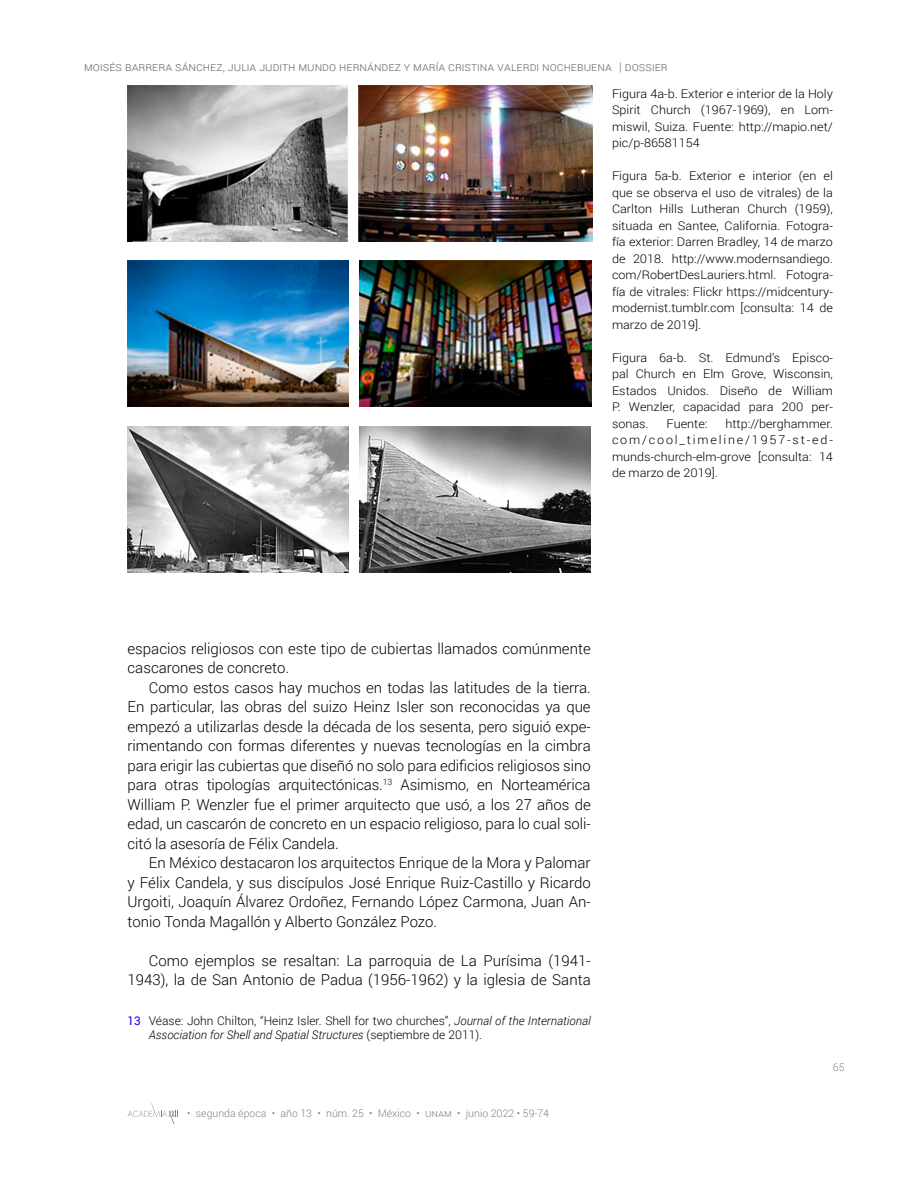
<style>
.page{position:relative;width:918px;height:1188px;background:#fff}
.page>*{position:absolute;margin:0;border:0;box-sizing:border-box;transform-origin:0 0}
.t1{font:300 15px/19.5px "Roboto";color:#000;text-align:justify}
.t2{font:300 12px/16.5px "Roboto";color:#000;text-align:justify;scale:1.05 1}
.t3{font:300 12px/14.4px "Roboto";color:#000}
.t4{font:300 12px "Roboto";color:#6d6e71}
.t5{font:300 10.5px "Roboto";color:#808285}
.s1{font-weight:400;color:#1f00ff}
.s2{font-style:italic}
</style>
<div class="page">
<svg style="left:128px;top:1103px;width:50px;height:21px"></svg>
<img style="left:128px;top:85px;width:464px;height:156px">
<img style="left:359px;top:261px;width:232px;height:145px">
<img style="left:128px;top:261px;width:220px;height:145px">
<img style="left:128px;top:427px;width:221px;height:146px">
<img style="left:359px;top:427px;width:232px;height:146px">
<p class="t4" style="left:84px;top:58px;width:548px">Moisés Barrera Sánchez, Julia Judith Mundo Hernández y María Cristina Valerdi Nochebuena | DOSSIER</p>
<p class="t2" style="left:612px;top:85px;width:212px">Figura 4a-b. Exterior e interior de la Holy Spirit Church (1967-1969), en Lom&shy;miswil, Suiza. Fuente: http://mapio.net/ pic/p-86581154</p>
<p class="t2" style="left:612px;top:167px;width:212px">Figura 5a-b. Exterior e interior (en el que se observa el uso de vitrales) de la Carlton Hills Lutheran Church (1959), situada en Santee, California. Fotogra&shy;fía exterior: Darren Bradley, 14 de marzo de 2018. http://www.modernsandiego. com/RobertDesLauriers.html. Fotogra&shy;fía de vitrales: Flickr https://midcentury&shy;modernist.tumblr.com [consulta: 14 de marzo de 2019].</p>
<p class="t2" style="left:612px;top:349px;width:212px">Figura 6a-b. St. Edmund’s Episco&shy;pal Church en Elm Grove, Wisconsin, Estados Unidos. Diseño de William P. Wenzler, capacidad para 200 per&shy;sonas.</p>
<p class="t2" style="left:612px;top:415px;width:212px;text-indent:113px">http://berghammer. com/cool_timeline/1957-st-ed&shy;munds-church-elm-grove [consulta: 14 de marzo de 2019].</p>
<p class="t2" style="left:667px;top:415px;width:41px">Fuente:</p>
<p class="t1" style="left:128px;top:638px;width:465px">espacios religiosos con este tipo de cubiertas llamados comúnmente cascarones de concreto.</p>
<p class="t1" style="left:128px;top:677px;width:465px;text-indent:21px">Como estos casos hay muchos en todas las latitudes de la tierra.<br>En particular, las obras del suizo Heinz Isler son reconocidas ya que empezó a utilizarlas desde la década de los sesenta, pero siguió expe&shy;rimentando con formas diferentes y nuevas tecnologías en la cimbra para erigir las cubiertas que diseñó no solo para edificios religiosos sino para otras tipologías arquitectónicas.<sup>13</sup> Asimismo, en Norteamérica William P. Wenzler fue el primer arquitecto que usó, a los 27 años de edad, un cascarón de concreto en un espacio religioso, para lo cual soli&shy;citó la asesoría de Félix Candela.</p>
<p class="t1" style="left:128px;top:853px;width:465px;text-indent:21px">En México destacaron los arquitectos Enrique de la Mora y Palomar y Félix Candela, y sus discípulos José Enrique Ruiz-Castillo y Ricardo Urgoiti, Joaquín Álvarez Ordoñez, Fernando López Carmona, Juan An&shy;tonio Tonda Magallón y Alberto González Pozo.</p>
<p class="t1" style="left:128px;top:950px;width:465px;text-align:right">Como ejemplos se resaltan: La parroquia de La Purísima (1941-<br>1943), la de San Antonio de Padua (1956-1962) y la iglesia de Santa</p>
<p class="t3" style="left:149px;top:1013px;width:443px;text-indent:-21px"><span class="s1">13</span> Véase: John Chilton, “Heinz Isler. Shell for two churches”, <span class="s2">Journal of the International<br>Association for Shell and Spatial Structures</span> (septiembre de 2011).</p>
<p class="t5" style="left:187px;top:1106px;width:363px">• segunda época • año 13 • núm. 25 • México • unam • junio 2022 • 59-74</p>
<p class="t5" style="left:833px;top:1060px;width:13px">65</p>
</div>
